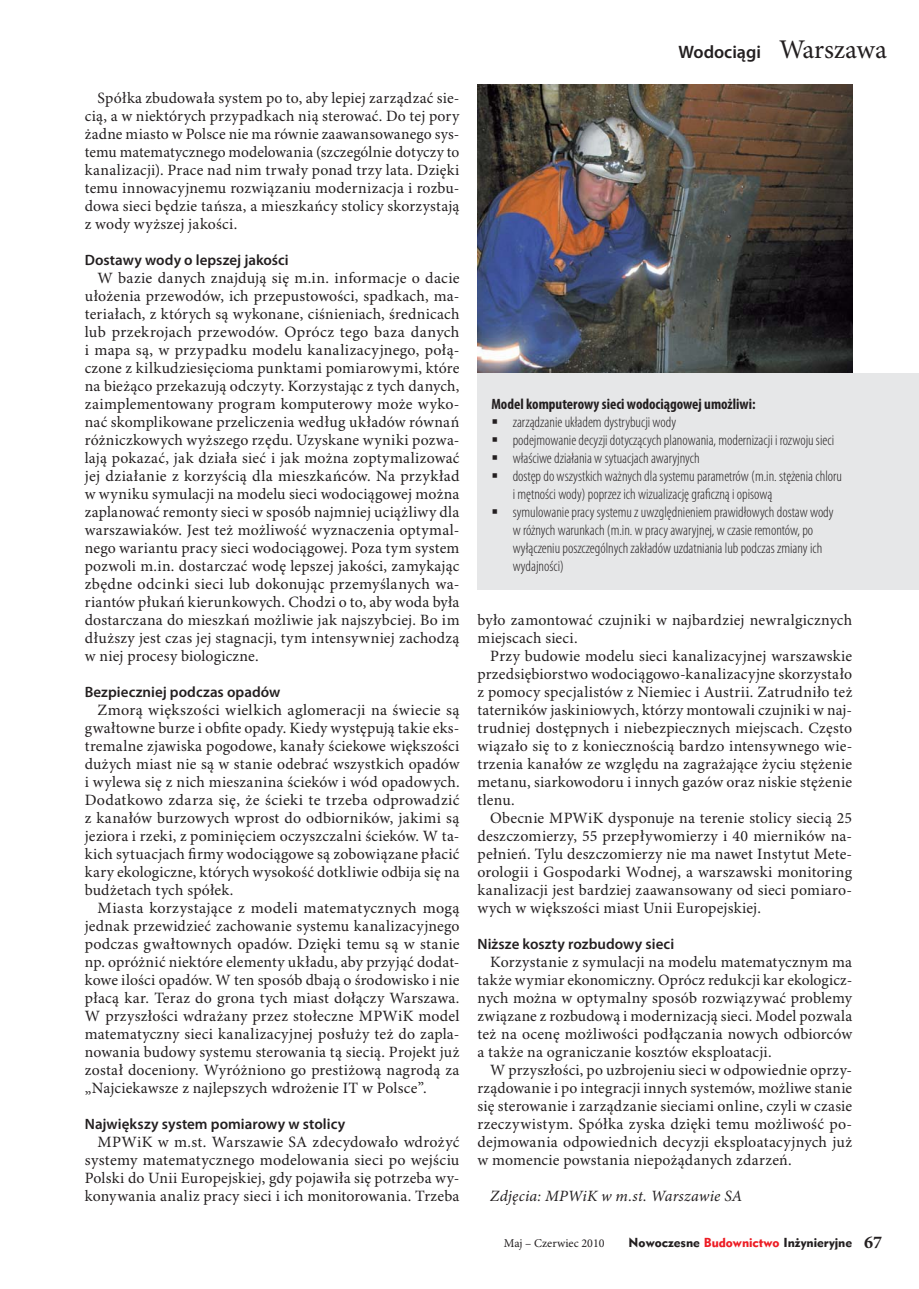
<style>
.page{position:relative;width:919px;height:1289px;background:#fff}
.page>*{position:absolute;margin:0;border:0;box-sizing:border-box;transform-origin:0 0}
.t1{font:600 18px "Myriad Pro";color:#231f20}
.t2{font:15.75px/18px "Minion Pro";letter-spacing:.015em;color:#231f20;text-align:justify}
.t3{font:italic 15.75px "Minion Pro";letter-spacing:.01em;color:#231f20}
.t4{font:300 condensed 15px/18px "Myriad Pro";color:#231f20}
.t5{font:600 15px "Myriad Pro";color:#231f20}
.t6{font:700 condensed 15px "Myriad Pro";color:#231f20}
.t7{font:12px "Geometr 415 Blk PL";color:#231f20}
.t8{font:12px "Minion Pro";color:#231f20}
.s1{font-family:"Minion Pro";font-weight:400;font-size:27px}
.s2{color:#ed1c24}
.s3{font-family:"Minion Pro";font-weight:700;font-size:18px}
</style>
<div class="page">
<img style="left:477px;top:85px;width:375px;height:288px">
<div style="left:477px;top:373px;width:441px;height:216px;background:#e6e7e8"></div>
<p class="t2" style="left:85px;top:90px;width:376px;text-indent:13px">Spółka zbudowała system po to, aby lepiej zarządzać sie&shy;cią, a w niektórych przypadkach nią sterować. Do tej pory żadne miasto w Polsce nie ma równie zaawansowanego sys&shy;temu matematycznego modelowania (szczególnie dotyczy to kanalizacji). Prace nad nim trwały ponad trzy lata. Dzięki temu innowacyjnemu rozwiązaniu modernizacja i rozbu&shy;dowa sieci będzie tańsza, a mieszkańcy stolicy skorzystają z wody wyższej jakości.</p>
<p class="t5" style="left:85px;top:254px;width:205px">Dostawy wody o lepszej jakości</p>
<p class="t2" style="left:85px;top:270px;width:376px;text-indent:13px">W bazie danych znajdują się m.in. informacje o dacie ułożenia przewodów, ich przepustowości, spadkach, ma&shy;teriałach, z których są wykonane, ciśnieniach, średnicach lub przekrojach przewodów. Oprócz tego baza danych i mapa są, w przypadku modelu kanalizacyjnego, połą&shy;czone z kilkudziesięcioma punktami pomiarowymi, które na bieżąco przekazują odczyty. Korzystając z tych danych, zaimplementowany program komputerowy może wyko&shy;nać skomplikowane przeliczenia według układów równań różniczkowych wyższego rzędu. Uzyskane wyniki pozwa&shy;lają pokazać, jak działa sieć i jak można zoptymalizować jej działanie z korzyścią dla mieszkańców. Na przykład w wyniku symulacji na modelu sieci wodociągowej można zaplanować remonty sieci w sposób najmniej uciążliwy dla warszawiaków. Jest też możliwość wyznaczenia optymal&shy;nego wariantu pracy sieci wodociągowej. Poza tym system pozwoli m.in. dostarczać wodę lepszej jakości, zamykając zbędne odcinki sieci lub dokonując przemyślanych wa&shy;riantów płukań kierunkowych. Chodzi o to, aby woda była dostarczana do mieszkań możliwie jak najszybciej. Bo im dłuższy jest czas jej stagnacji, tym intensywniej zachodzą w niej procesy biologiczne.</p>
<p class="t5" style="left:85px;top:686px;width:197px">Bezpieczniej podczas opadów</p>
<p class="t2" style="left:85px;top:702px;width:376px;text-indent:13px">Zmorą większości wielkich aglomeracji na świecie są gwałtowne burze i obfite opady. Kiedy występują takie eks&shy;tremalne zjawiska pogodowe, kanały ściekowe większości dużych miast nie są w stanie odebrać wszystkich opadów i wylewa się z nich mieszanina ścieków i wód opadowych.<br>Dodatkowo zdarza się, że ścieki te trzeba odprowadzić z kanałów burzowych wprost do odbiorników, jakimi są jeziora i rzeki, z pominięciem oczyszczalni ścieków. W ta&shy;kich sytuacjach firmy wodociągowe są zobowiązane płacić kary ekologiczne, których wysokość dotkliwie odbija się na budżetach tych spółek.</p>
<p class="t2" style="left:85px;top:900px;width:376px;text-indent:13px">Miasta korzystające z modeli matematycznych mogą jednak przewidzieć zachowanie systemu kanalizacyjnego podczas gwałtownych opadów. Dzięki temu są w stanie np. opróżnić niektóre elementy układu, aby przyjąć dodat&shy;kowe ilości opadów. W ten sposób dbają o środowisko i nie płacą kar. Teraz do grona tych miast dołączy Warszawa.<br>W przyszłości wdrażany przez stołeczne MPWiK model matematyczny sieci kanalizacyjnej posłuży też do zapla&shy;nowania budowy systemu sterowania tą siecią. Projekt już został doceniony. Wyróżniono go prestiżową nagrodą za „Najciekawsze z najlepszych wdrożenie IT w Polsce”.</p>
<p class="t5" style="left:85px;top:1118px;width:262px">Największy system pomiarowy w stolicy</p>
<p class="t2" style="left:85px;top:1134px;width:376px;text-indent:13px">MPWiK w m.st. Warszawie SA zdecydowało wdrożyć systemy matematycznego modelowania sieci po wejściu Polski do Unii Europejskiej, gdy pojawiła się potrzeba wy&shy;konywania analiz pracy sieci i ich monitorowania. Trzeba</p>
<p class="t1" style="left:678px;top:45px;width:210px">Wodociągi <span class="s1">Warszawa</span></p>
<p class="t6" style="left:491px;top:398px;width:266px">Model komputerowy sieci wodociągowej umożliwi:</p>
<p class="t4" style="left:491px;top:414px;width:186px">▪ zarządzanie układem dystrybucji wody</p>
<p class="t4" style="left:491px;top:432px;width:344px">▪ podejmowanie decyzji dotyczących planowania, modernizacji i rozwoju sieci</p>
<p class="t4" style="left:491px;top:450px;width:210px">▪ właściwe działania w sytuacjach awaryjnych</p>
<p class="t4" style="left:512px;top:468px;width:331px;text-indent:-21px">▪ dostęp do wszystkich ważnych dla systemu parametrów (m.in. stężenia chloru i mętności wody) poprzez ich wizualizację graficzną i opisową</p>
<p class="t4" style="left:512px;top:504px;width:322px;text-indent:-21px">▪ symulowanie pracy systemu z uwzględnieniem prawidłowych dostaw wody w różnych warunkach (m.in. w pracy awaryjnej, w czasie remontów, po wyłączeniu poszczególnych zakładów uzdatniania lub podczas zmiany ich wydajności)</p>
<p class="t2" style="left:477px;top:612px;width:376px">było zamontować czujniki w najbardziej newralgicznych miejscach sieci.</p>
<p class="t2" style="left:477px;top:648px;width:376px;text-indent:13px">Przy budowie modelu sieci kanalizacyjnej warszawskie przedsiębiorstwo wodociągowo-kanalizacyjne skorzystało z pomocy specjalistów z Niemiec i Austrii. Zatrudniło też taterników jaskiniowych, którzy montowali czujniki w naj&shy;trudniej dostępnych i niebezpiecznych miejscach. Często wiązało się to z koniecznością bardzo intensywnego wie&shy;trzenia kanałów ze względu na zagrażające życiu stężenie metanu, siarkowodoru i innych gazów oraz niskie stężenie tlenu.</p>
<p class="t2" style="left:477px;top:810px;width:376px;text-indent:13px">Obecnie MPWiK dysponuje na terenie stolicy siecią 25 deszczomierzy, 55 przepływomierzy i 40 mierników na&shy;pełnień. Tylu deszczomierzy nie ma nawet Instytut Mete&shy;orologii i Gospodarki Wodnej, a warszawski monitoring kanalizacji jest bardziej zaawansowany od sieci pomiaro&shy;wych w większości miast Unii Europejskiej.</p>
<p class="t5" style="left:477px;top:938px;width:198px">Niższe koszty rozbudowy sieci</p>
<p class="t2" style="left:477px;top:954px;width:376px;text-indent:13px">Korzystanie z symulacji na modelu matematycznym ma także wymiar ekonomiczny. Oprócz redukcji kar ekologicz&shy;nych można w optymalny sposób rozwiązywać problemy związane z rozbudową i modernizacją sieci. Model pozwala też na ocenę możliwości podłączania nowych odbiorców a także na ograniczanie kosztów eksploatacji.</p>
<p class="t2" style="left:477px;top:1062px;width:376px;text-indent:13px">W przyszłości, po uzbrojeniu sieci w odpowiednie oprzy&shy;rządowanie i po integracji innych systemów, możliwe stanie się sterowanie i zarządzanie sieciami online, czyli w czasie rzeczywistym. Spółka zyska dzięki temu możliwość po&shy;dejmowania odpowiednich decyzji eksploatacyjnych już w momencie powstania niepożądanych zdarzeń.</p>
<p class="t3" style="left:490px;top:1190px;width:253px">Zdjęcia: MPWiK w m.st. Warszawie SA</p>
<p class="t8" style="left:504px;top:1238px;width:102px">Maj – Czerwiec 2010</p>
<p class="t7" style="left:628px;top:1236px;width:255px">Nowoczesne <span class="s2">Budownictwo</span> Inżynieryjne <span class="s3">67</span></p>
</div>
